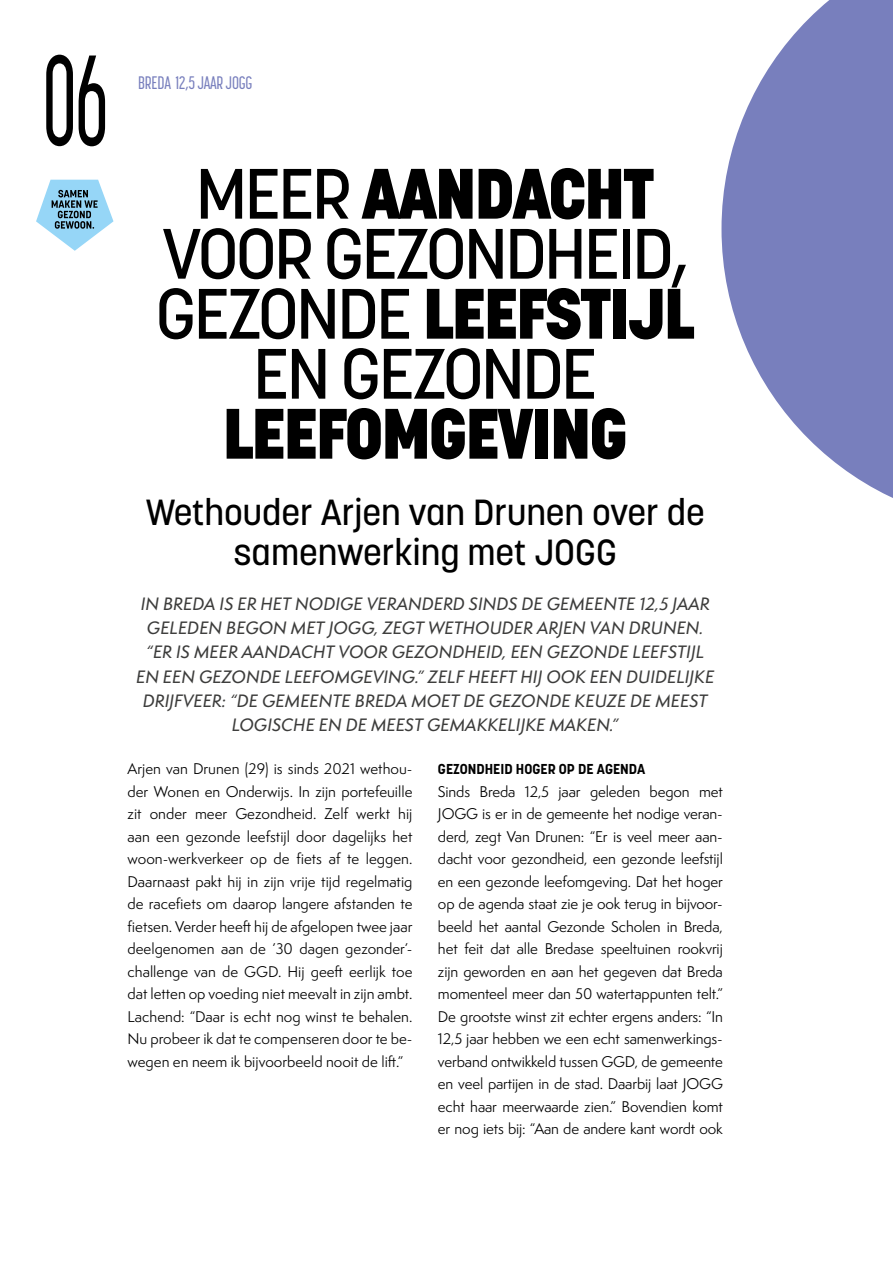
<style>
.page{position:relative;width:893px;height:1263px;background:#fff}
.page>*{position:absolute;margin:0;border:0;box-sizing:border-box;transform-origin:0 0}
.t1{font:500 127.5px "Korolev Compressed";color:#000;scale:.7 1}
.t2{font:500 70.5px/60px "Korolev";letter-spacing:-.04em;color:#000;text-align:center}
.t3{font:800 70.5px "Korolev";letter-spacing:-.04em;color:#000}
.t4{font:500 36px/40.5px "Korolev";color:#000;text-align:center}
.t5{font:500 18px "Korolev Compressed";letter-spacing:-.01em;color:#787fbd}
.t6{font:16.5px/24px "Semplicita Pro Med It";color:#3c3c3b;text-align:center}
.t7{font:14.25px/22.5px "Semplicita Pro";letter-spacing:-.01em;color:#000;text-align:justify}
.t8{font:700 14.25px "Korolev";color:#000}
.s1{font-weight:800}
</style>
<div class="page">
<svg style="left:721px;top:0;width:172px;height:498px;fill:#787fbd"></svg>
<svg style="left:36px;top:180px;width:77px;height:71px"></svg>
<h1 class="t1" style="left:43px;top:31px;width:96px">06</h1>
<p class="t5" style="left:138px;top:73px;width:116px">BREDA 12,5 JAAR JOGG</p>
<h2 class="t2" style="left:156px;top:164px;width:541px">MEER <span class="s1">AANDACHT<br></span>VOOR GEZONDHEID,<br>GEZONDE <span class="s1">LEEFSTIJL<br></span>EN GEZONDE</h2>
<h2 class="t3" style="left:222px;top:390px;width:408px">LEEFOMGEVING</h2>
<h3 class="t4" style="left:146px;top:492px;width:560px">Wethouder Arjen van Drunen over de samenwerking met JOGG</h3>
<p class="t6" style="left:136px;top:592px;width:580px">IN BREDA IS ER HET NODIGE VERANDERD SINDS DE GEMEENTE 12,5 JAAR GELEDEN BEGON MET JOGG, ZEGT WETHOUDER ARJEN VAN DRUNEN. “ER IS MEER AANDACHT VOOR GEZONDHEID, EEN GEZONDE LEEFSTIJL EN EEN GEZONDE LEEFOMGEVING.” ZELF HEEFT HIJ OOK EEN DUIDELIJKE DRIJFVEER: “DE GEMEENTE BREDA MOET DE GEZONDE KEUZE DE MEEST LOGISCHE EN DE MEEST GEMAKKELIJKE MAKEN.”</p>
<p class="t7" style="left:128px;top:757px;width:286px">Arjen van Drunen (29) is sinds 2021 wethou&shy;der Wonen en Onderwijs. In zijn portefeuille zit onder meer Gezondheid. Zelf werkt hij aan een gezonde leefstijl door dagelijks het woon-werkverkeer op de fiets af te leggen.<br>Daarnaast pakt hij in zijn vrije tijd regelmatig de racefiets om daarop langere afstanden te fietsen. Verder heeft hij de afgelopen twee jaar deelgenomen aan de ’30 dagen gezonder’- challenge van de GGD. Hij geeft eerlijk toe dat letten op voeding niet meevalt in zijn ambt.<br>Lachend: “Daar is echt nog winst te behalen.<br>Nu probeer ik dat te compenseren door te be&shy;wegen en neem ik bijvoorbeeld nooit de lift.”</p>
<p class="t8" style="left:438px;top:760px;width:209px">GEZONDHEID HOGER OP DE AGENDA</p>
<p class="t7" style="left:438px;top:780px;width:286px">Sinds Breda 12,5 jaar geleden begon met JOGG is er in de gemeente het nodige veran&shy;derd, zegt Van Drunen: “Er is veel meer aan&shy;dacht voor gezondheid, een gezonde leefstijl en een gezonde leefomgeving. Dat het hoger op de agenda staat zie je ook terug in bijvoor&shy;beeld het aantal Gezonde Scholen in Breda, het feit dat alle Bredase speeltuinen rookvrij zijn geworden en aan het gegeven dat Breda momenteel meer dan 50 watertappunten telt.” De grootste winst zit echter ergens anders: “In 12,5 jaar hebben we een echt samenwerkings&shy;verband ontwikkeld tussen GGD, de gemeente en veel partijen in de stad. Daarbij laat JOGG echt haar meerwaarde zien.” Bovendien komt er nog iets bij: “Aan de andere kant wordt ook</p>
</div>
